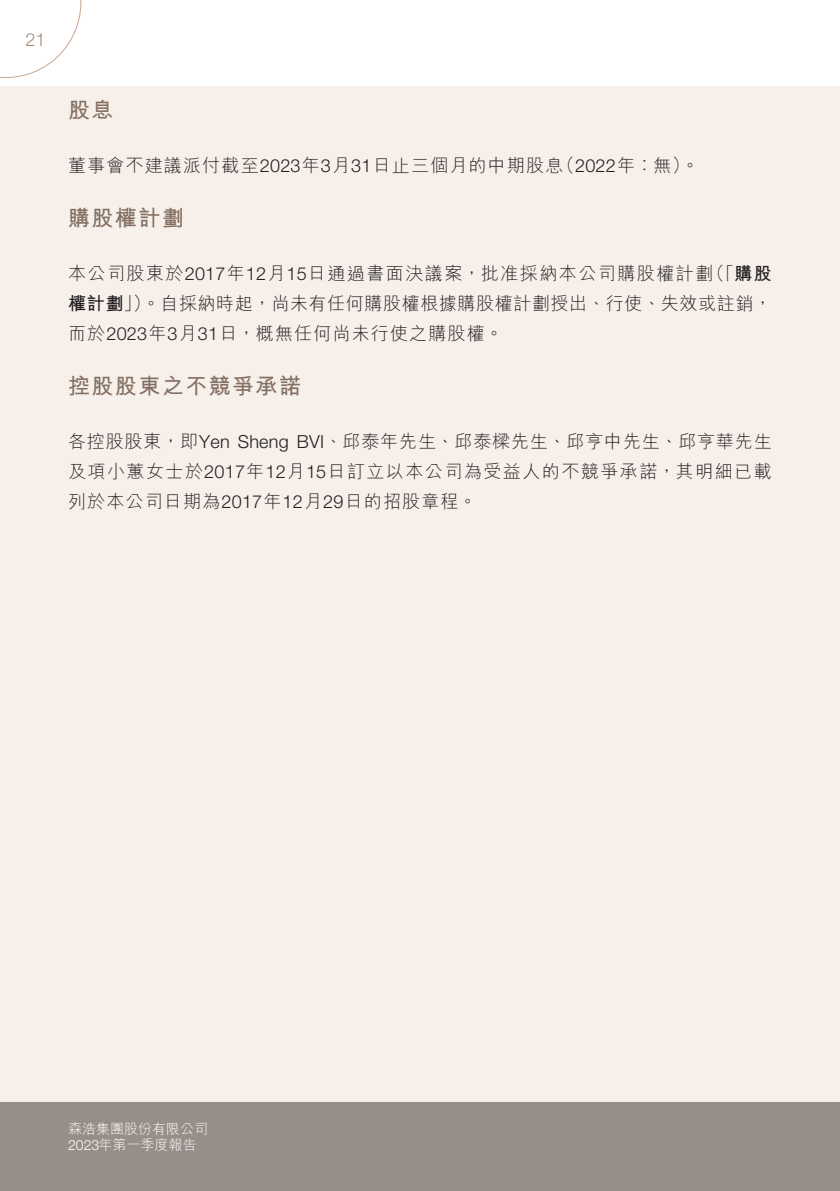
<style>
.page{position:relative;width:840px;height:1191px;background:#fff}
.page>*{position:absolute;margin:0;border:0;box-sizing:border-box;transform-origin:0 0}
.t1{font:700 22px "M Hei HK";letter-spacing:.065em;color:#847062}
.t2{font:300 18px/30px "M Hei HK";letter-spacing:.065em;color:#231f20}
.t3{font:300 18px "Helvetica Neue LT Std";color:#a58c7a}
.t4{font:300 14px/16px "M Hei HK";color:#fff}
.s1{font-family:"Helvetica Neue LT Std"}
.s2{font-weight:700}
</style>
<div class="page">
<div style="left:0;top:1102px;width:839px;height:89px;background:#968e88"></div>
<div style="left:0;top:86px;width:839px;height:1016px;background:#f6efea"></div>
<svg style="left:0;top:0;width:81px;height:78px"></svg>
<p class="t3" style="left:25px;top:28px;width:22px">21</p>
<p class="t1" style="left:68px;top:93px;width:47px">股息</p>
<p class="t2" style="left:68px;top:149px;width:496px">董事會不建議派付截至<span class="s1">2023</span>年<span class="s1">3</span>月<span class="s1">31</span>日止三個月的中期股息</p>
<p class="t1" style="left:68px;top:201px;width:117px">購股權計劃</p>
<p class="t2" style="left:556px;top:149px;width:144px">（<span class="s1">2022</span>年︰無。(</p>
<p class="t2" style="left:706px;top:257px;width:66px">（「<span class="s2">購股</span></p>
<p class="t2" style="left:68px;top:257px;width:704px">本公司股東於<span class="s1">2017</span>年<span class="s1">12</span>月<span class="s1">15</span>日通過書面決議案，批准採納本公司購股權計劃<br><span class="s2">權計劃</span>」）。自採納時起，尚未有任何購股權根據購股權計劃授出、行使、失效或註銷，而於<span class="s1">2023</span>年<span class="s1">3</span>月<span class="s1">31</span>日，概無任何尚未行使之購股權。</p>
<p class="t1" style="left:68px;top:369px;width:234px">控股股東之不競爭承諾</p>
<p class="t2" style="left:68px;top:425px;width:705px;text-align:justify">各控股股東，即<span class="s1">Yen Sheng BVI</span>、邱泰年先生、邱泰樑先生、邱亨中先生、邱亨華先生及項小蕙女士於<span class="s1">2017</span>年<span class="s1">12</span>月<span class="s1">15</span>日訂立以本公司為受益人的不競爭承諾，其明細已載列於本公司日期為<span class="s1">2017</span>年<span class="s1">12</span>月<span class="s1">29</span>日的招股章程。</p>
<p class="t4" style="left:68px;top:1120px;width:141px">森浩集團股份有限公司<br><span class="s1">2023</span>年第一季度報告</p>
</div>
